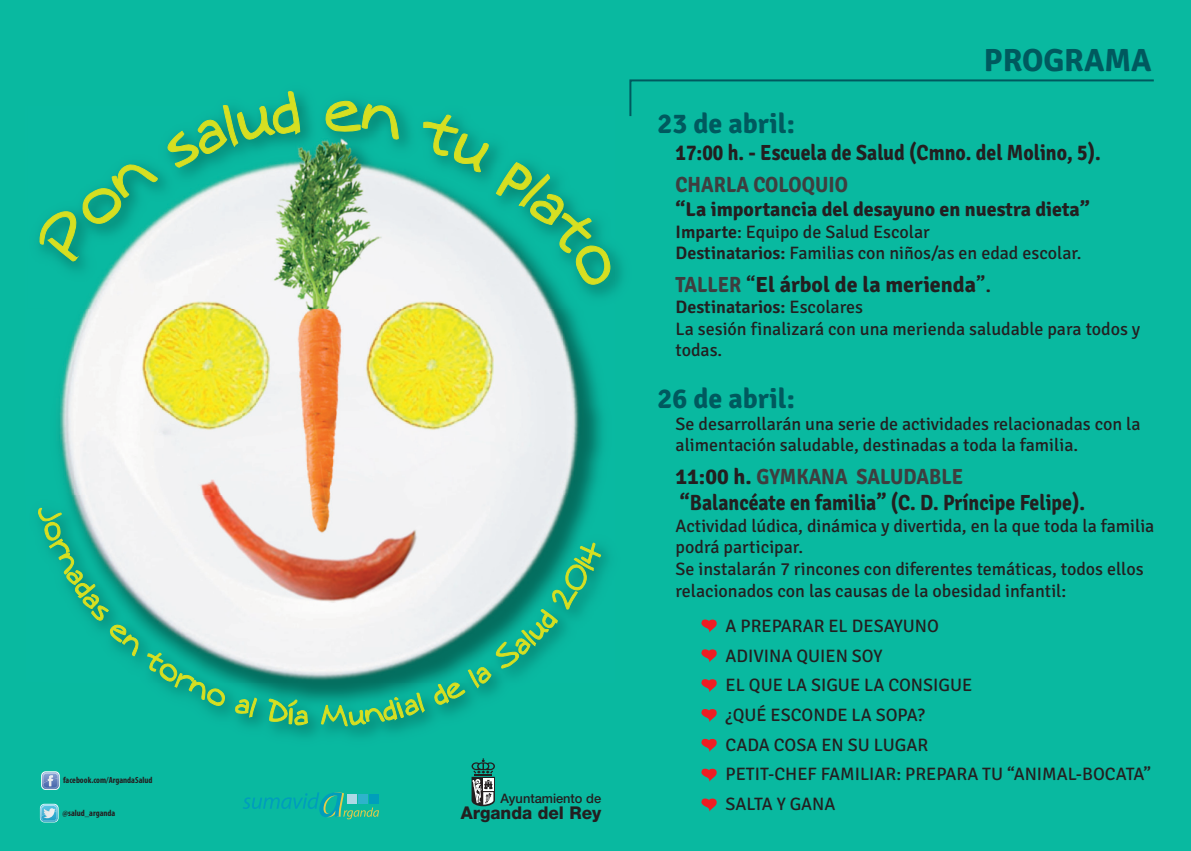
<style>
.page{position:relative;width:1191px;height:851px;background:#fff}
.page>*{position:absolute;margin:0;border:0;box-sizing:border-box;transform-origin:0 0}
.t1{font:700 32px "Signika";color:#00595e}
.t2{font:700 28px "Signika";color:#00595e}
.t3{font:700 22px/26.4px "Signika";color:#231f20}
.t4{font:700 22px "Signika";color:#231f20;scale:.9 1}
.t5{font:700 22px "Signika";color:#3e3e3f;scale:.9 1}
.t6{font:700 20px "Signika";color:#231f20}
.t7{font:18px/21.6px "Signika";color:#231f20}
.t8{font:800 17.6px "Helvetica Neue LT Std";color:#231f20}
.t9{font:500 13px "Helvetica Neue LT Std";color:#231f20}
.t10{font:700 condensed 9px "Myriad Pro";color:#231f20}
.s1{font-weight:600}
.s2{color:#3e3e3f}
.s3{font-weight:400}
</style>
<div class="page">
<div style="left:0;top:0;width:1191px;height:850px;background:#09b9a0"></div>
<svg style="left:471px;top:758px;width:24px;height:48px"></svg>
<svg style="left:41px;top:771px;width:19px;height:18px"></svg>
<svg style="left:42px;top:772px;width:17px;height:17px"></svg>
<img style="left:43px;top:778px;width:15px;height:10px">
<svg style="left:243px;top:792px;width:136px;height:27px"></svg>
<div style="left:347px;top:793px;width:10px;height:10px;background:#add9e6"></div>
<div style="left:358px;top:793px;width:10px;height:10px;background:#2eb3cc"></div>
<div style="left:369px;top:793px;width:10px;height:10px;background:#009ebb"></div>
<img style="left:59px;top:309px;width:543px;height:186px">
<img style="left:60px;top:106px;width:556px;height:203px">
<svg style="left:39px;top:163px;width:119px;height:99px"></svg>
<svg style="left:167px;top:91px;width:134px;height:77px"></svg>
<svg style="left:326px;top:100px;width:73px;height:55px"></svg>
<svg style="left:423px;top:115px;width:66px;height:57px"></svg>
<svg style="left:495px;top:161px;width:116px;height:126px"></svg>
<img style="left:213px;top:682px;width:257px;height:55px">
<img style="left:68px;top:495px;width:540px;height:187px">
<svg style="left:38px;top:507px;width:102px;height:149px"></svg>
<svg style="left:147px;top:652px;width:79px;height:61px"></svg>
<svg style="left:235px;top:688px;width:23px;height:30px"></svg>
<svg style="left:268px;top:698px;width:41px;height:27px"></svg>
<svg style="left:320px;top:692px;width:105px;height:37px"></svg>
<svg style="left:433px;top:542px;width:168px;height:163px"></svg>
<svg style="left:629px;top:79px;width:525px;height:37px"></svg>
<svg style="left:701px;top:619px;width:15px;height:13px"></svg>
<svg style="left:701px;top:649px;width:15px;height:13px"></svg>
<svg style="left:701px;top:679px;width:15px;height:13px"></svg>
<svg style="left:701px;top:709px;width:15px;height:12px"></svg>
<svg style="left:701px;top:738px;width:15px;height:13px"></svg>
<svg style="left:701px;top:768px;width:15px;height:13px"></svg>
<svg style="left:701px;top:798px;width:15px;height:13px"></svg>
<svg style="left:40px;top:803px;width:19px;height:19px"></svg>
<svg style="left:40px;top:804px;width:18px;height:17px"></svg>
<p class="t10" style="left:63px;top:775px;width:91px">facebook.com/ArgandaSalud</p>
<p class="t10" style="left:63px;top:807px;width:54px">@salud_arganda</p>
<p class="t9" style="left:500px;top:790px;width:102px">Ayuntamiento de</p>
<p class="t8" style="left:461px;top:802px;width:142px">Arganda del Rey</p>
<h1 class="t1" style="left:984px;top:41px;width:169px">PROGRAMA</h1>
<h2 class="t2" style="left:657px;top:107px;width:139px">23 de abril:</h2>
<p class="t4" style="left:675px;top:139px;width:474px">17:00 h. - Escuela de Salud (Cmno. del Molino, 5).</p>
<p class="t5" style="left:675px;top:171px;width:193px">CHARLA COLOQUIO</p>
<p class="t6" style="left:675px;top:197px;width:416px">“La importancia del desayuno en nuestra dieta”</p>
<p class="t7" style="left:675px;top:221px;width:407px"><span class="s1">Imparte</span>: Equipo de Salud Escolar<br><span class="s1">Destinatarios:</span> Familias con niños/as en edad escolar.</p>
<p class="t3" style="left:675px;top:271px;width:317px"><span class="s2">TALLER</span> <span class="s3">“</span>El árbol de la merienda<span class="s3">”.</span></p>
<p class="t7" style="left:675px;top:296px;width:466px"><span class="s1">Destinatarios:</span> Escolares<br>La sesión finalizará con una merienda saludable para todos y todas.</p>
<h2 class="t2" style="left:657px;top:381px;width:139px">26 de abril:</h2>
<p class="t7" style="left:675px;top:413px;width:466px">Se desarrollarán una serie de actividades relacionadas con la alimentación saludable, destinadas a toda la familia.</p>
<p class="t3" style="left:675px;top:463px;width:411px">11:00 h. <span class="s2">GYMKANA SALUDABLE<br></span>“Balancéate en familia” (C. D. Príncipe Felipe).</p>
<p class="t7" style="left:675px;top:515px;width:480px">Actividad lúdica, dinámica y divertida, en la que toda la familia podrá participar.<br>Se instalarán 7 rincones con diferentes temáticas, todos ellos relacionados con las causas de la obesidad infantil:</p>
<p class="t7" style="left:725px;top:611px;width:427px;line-height:29.6px">A PREPARAR EL DESAYUNO<br>ADIVINA QUIEN SOY<br>EL QUE LA SIGUE LA CONSIGUE<br>¿QUÉ ESCONDE LA SOPA?<br>CADA COSA EN SU LUGAR<br>PETIT-CHEF FAMILIAR: PREPARA TU “ANIMAL-BOCATA”<br>SALTA Y GANA</p>
</div>
